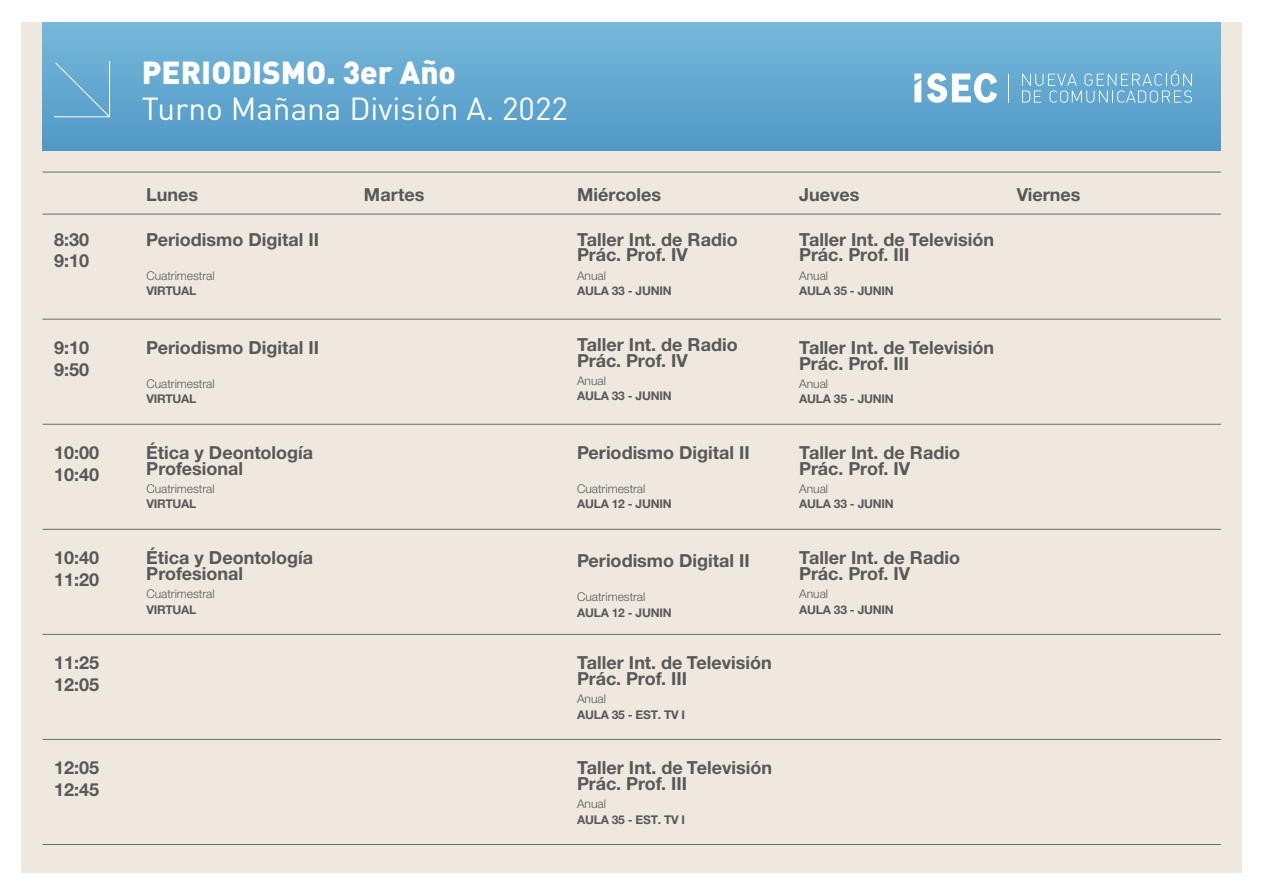
<style>
.page{position:relative;width:1265px;height:895px;background:#fff}
.page>*{position:absolute;margin:0;border:0;box-sizing:border-box;transform-origin:0 0}
.t1{font:31.5px "DIN Pro";color:#fff}
.t2{font:900 31.5px "DIN Pro";color:#fff}
.t3{font:700 18px/15.6px "Helvetica Neue LT Std";color:#57585a}
.t4{font:700 12px "Helvetica Neue LT Std";letter-spacing:-.02em;color:#57585a}
.t5{font:300 12px "Helvetica Neue LT Std";color:#57585a}
</style>
<div class="page">
<div style="left:21px;top:22px;width:1221px;height:850px;background:#efe8de"></div>
<div style="left:43px;top:22px;width:1177px;height:129px;background:linear-gradient(to bottom,#76b8da,#5099c7)"></div>
<svg style="left:1022px;top:70px;width:169px;height:33px"></svg>
<svg style="left:1007px;top:74px;width:1px;height:28px"></svg>
<svg style="left:927px;top:73px;width:70px;height:30px"></svg>
<svg style="left:914px;top:74px;width:7px;height:28px"></svg>
<hr style="left:43px;top:172px;width:1177px;height:1px;background:#6c6d70">
<hr style="left:43px;top:214px;width:1177px;height:1px;background:#6c6d70">
<hr style="left:43px;top:319px;width:1177px;height:1px;background:#6c6d70">
<hr style="left:43px;top:424px;width:1177px;height:1px;background:#6c6d70">
<hr style="left:43px;top:529px;width:1177px;height:1px;background:#6c6d70">
<hr style="left:43px;top:634px;width:1177px;height:1px;background:#6c6d70">
<hr style="left:43px;top:739px;width:1177px;height:1px;background:#6c6d70">
<hr style="left:43px;top:844px;width:1177px;height:1px;background:#6c6d70">
<svg style="left:53px;top:60px;width:58px;height:58px"></svg>
<h1 class="t2" style="left:142px;top:51px;width:315px">PERIODISMO. 3er Año</h1>
<h1 class="t1" style="left:142px;top:87px;width:427px">Turno Mañana División A. 2022</h1>
<p class="t3" style="left:146px;top:186px;width:53px">Lunes</p>
<p class="t3" style="left:364px;top:186px;width:62px">Martes</p>
<p class="t3" style="left:577px;top:186px;width:86px">Miércoles</p>
<p class="t3" style="left:799px;top:186px;width:62px">Jueves</p>
<p class="t3" style="left:1016px;top:186px;width:65px">Viernes</p>
<p class="t3" style="left:54px;top:228px;width:37px;line-height:21.6px">8:30<br>9:10</p>
<p class="t3" style="left:146px;top:231px;width:174px">Periodismo Digital II</p>
<p class="t5" style="left:146px;top:268px;width:70px">Cuatrimestral</p>
<p class="t4" style="left:146px;top:283px;width:51px">VIRTUAL</p>
<p class="t3" style="left:577px;top:231px;width:162px">Taller Int. de Radio<br>Prác. Prof. IV</p>
<p class="t5" style="left:577px;top:268px;width:30px">Anual</p>
<p class="t4" style="left:577px;top:283px;width:96px">AULA 33 - JUNIN</p>
<p class="t3" style="left:799px;top:231px;width:196px">Taller Int. de Televisión<br>Prác. Prof. III</p>
<p class="t5" style="left:799px;top:268px;width:30px">Anual</p>
<p class="t4" style="left:799px;top:283px;width:96px">AULA 35 - JUNIN</p>
<p class="t3" style="left:54px;top:336px;width:37px;line-height:21.6px">9:10<br>9:50</p>
<p class="t3" style="left:146px;top:339px;width:174px">Periodismo Digital II</p>
<p class="t5" style="left:146px;top:376px;width:70px">Cuatrimestral</p>
<p class="t4" style="left:146px;top:391px;width:51px">VIRTUAL</p>
<p class="t3" style="left:577px;top:336px;width:162px">Taller Int. de Radio<br>Prác. Prof. IV</p>
<p class="t5" style="left:577px;top:373px;width:30px">Anual</p>
<p class="t4" style="left:577px;top:388px;width:96px">AULA 33 - JUNIN</p>
<p class="t3" style="left:799px;top:339px;width:196px">Taller Int. de Televisión<br>Prác. Prof. III</p>
<p class="t5" style="left:799px;top:376px;width:30px">Anual</p>
<p class="t4" style="left:799px;top:391px;width:96px">AULA 35 - JUNIN</p>
<p class="t3" style="left:54px;top:441px;width:47px;line-height:21.6px">10:00<br>10:40</p>
<p class="t3" style="left:54px;top:546px;width:47px;line-height:21.6px">10:40<br>11:20</p>
<p class="t3" style="left:146px;top:444px;width:168px">Ética y Deontología<br>Profesional</p>
<p class="t5" style="left:146px;top:481px;width:70px">Cuatrimestral</p>
<p class="t4" style="left:146px;top:496px;width:51px">VIRTUAL</p>
<p class="t3" style="left:146px;top:549px;width:168px">Ética y Deontología<br>Profesional</p>
<p class="t5" style="left:146px;top:586px;width:70px">Cuatrimestral</p>
<p class="t4" style="left:146px;top:601px;width:51px">VIRTUAL</p>
<p class="t3" style="left:577px;top:444px;width:174px">Periodismo Digital II</p>
<p class="t5" style="left:577px;top:481px;width:70px">Cuatrimestral</p>
<p class="t4" style="left:577px;top:496px;width:96px">AULA 12 - JUNIN</p>
<p class="t3" style="left:577px;top:552px;width:174px">Periodismo Digital II</p>
<p class="t5" style="left:577px;top:589px;width:70px">Cuatrimestral</p>
<p class="t4" style="left:577px;top:604px;width:96px">AULA 12 - JUNIN</p>
<p class="t3" style="left:799px;top:444px;width:162px">Taller Int. de Radio<br>Prác. Prof. IV</p>
<p class="t5" style="left:799px;top:481px;width:30px">Anual</p>
<p class="t4" style="left:799px;top:496px;width:96px">AULA 33 - JUNIN</p>
<p class="t3" style="left:799px;top:549px;width:162px">Taller Int. de Radio<br>Prác. Prof. IV</p>
<p class="t5" style="left:799px;top:586px;width:30px">Anual</p>
<p class="t4" style="left:799px;top:601px;width:96px">AULA 33 - JUNIN</p>
<p class="t3" style="left:54px;top:651px;width:47px;line-height:21.6px">11:25<br>12:05</p>
<p class="t3" style="left:577px;top:654px;width:196px">Taller Int. de Televisión<br>Prác. Prof. III</p>
<p class="t5" style="left:577px;top:691px;width:30px">Anual</p>
<p class="t4" style="left:577px;top:706px;width:109px">AULA 35 - EST. TV I</p>
<p class="t3" style="left:54px;top:756px;width:47px;line-height:21.6px">12:05<br>12:45</p>
<p class="t3" style="left:577px;top:759px;width:196px">Taller Int. de Televisión<br>Prác. Prof. III</p>
<p class="t5" style="left:577px;top:796px;width:30px">Anual</p>
<p class="t4" style="left:577px;top:811px;width:109px">AULA 35 - EST. TV I</p>
</div>
